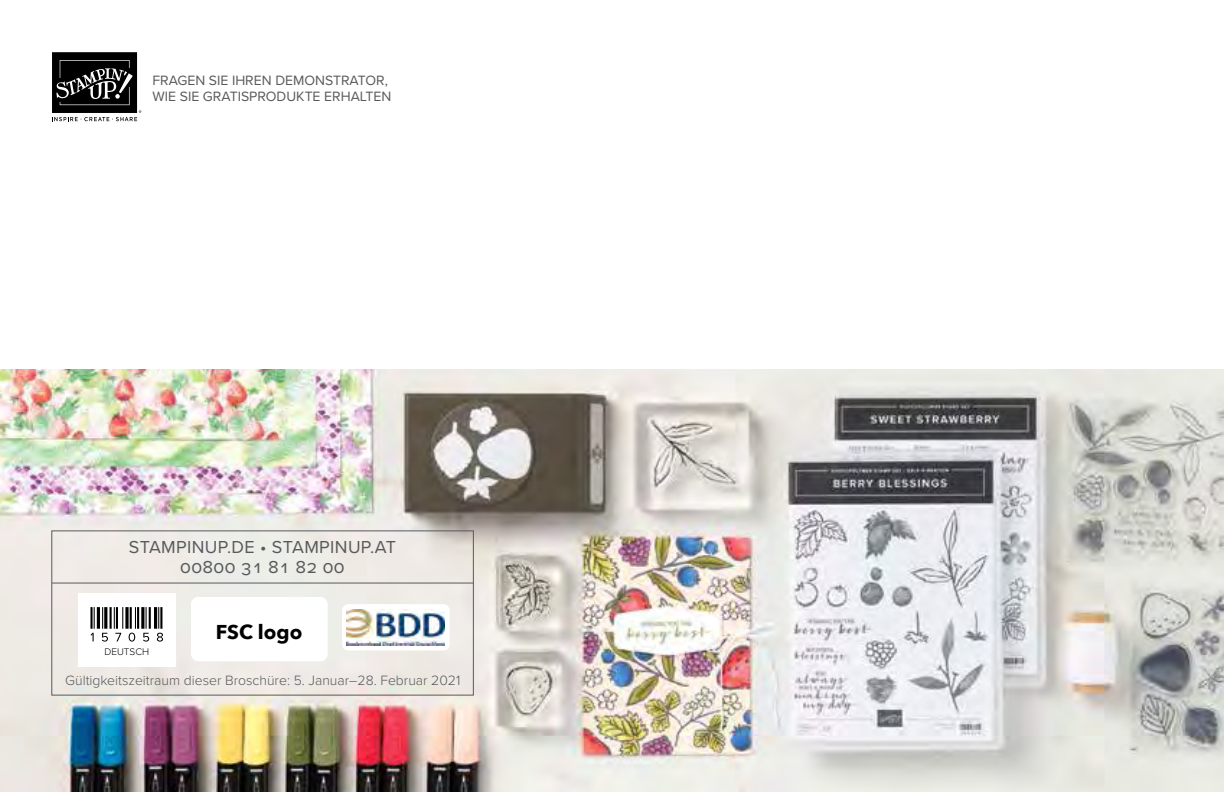
<style>
.page{position:relative;width:1224px;height:792px;background:#fff}
.page>*{position:absolute;margin:0;border:0;box-sizing:border-box;transform-origin:0 0}
.t1{font:700 20px "Avenir Next";color:#000}
.t2{font:18px/20px "Proxima Nova";letter-spacing:.02em;color:#58595b;text-align:center}
.t3{font:300 14px "Proxima Nova";color:#58595b}
.t4{font:14px/16.8px "Proxima Nova";color:#58595b}
.t5{font:300 10px "Proxima Nova";color:#000}
</style>
<div class="page">
<img style="left:0;top:369px;width:1224px;height:423px">
<svg style="left:52px;top:52px;width:89px;height:69px"></svg>
<div style="left:51px;top:530px;width:423px;height:166px;border:1px solid #58595b"></div>
<hr style="left:52px;top:583px;width:422px;height:1px;background:#58595b">
<div style="left:191px;top:597px;width:137px;height:64px;background:#fff;border-radius:7px"></div>
<div style="left:78px;top:593px;width:97px;height:74px;background:#fff"></div>
<hr style="left:90px;top:607px;width:3px;height:22px;background:#000">
<svg style="left:91px;top:607px;width:4px;height:34px"></svg>
<hr style="left:97px;top:607px;width:3px;height:22px;background:#000">
<svg style="left:102px;top:607px;width:6px;height:35px"></svg>
<hr style="left:104px;top:607px;width:3px;height:22px;background:#000">
<hr style="left:110px;top:607px;width:2px;height:22px;background:#000">
<svg style="left:114px;top:607px;width:9px;height:34px"></svg>
<svg style="left:125px;top:607px;width:4px;height:22px"></svg>
<svg style="left:129px;top:607px;width:7px;height:35px"></svg>
<hr style="left:137px;top:607px;width:2px;height:22px;background:#000">
<hr style="left:141px;top:607px;width:3px;height:22px;background:#000">
<svg style="left:143px;top:607px;width:6px;height:35px"></svg>
<hr style="left:149px;top:607px;width:2px;height:22px;background:#000">
<hr style="left:154px;top:607px;width:3px;height:22px;background:#000">
<svg style="left:157px;top:607px;width:6px;height:35px"></svg>
<hr style="left:160px;top:607px;width:2px;height:22px;background:#000">
<div style="left:342px;top:604px;width:108px;height:47px;background:#fff;border-radius:6px"></div>
<img style="left:347px;top:609px;width:98px;height:37px">
<p class="t4" style="left:153px;top:71px;width:240px">FRAGEN SIE IHREN DEMONSTRATOR,<br>WIE SIE GRATISPRODUKTE ERHALTEN</p>
<p class="t2" style="left:129px;top:536px;width:269px">STAMPINUP.DE • STAMPINUP.AT<br>00800 31 81 82 00</p>
<p class="t5" style="left:105px;top:644px;width:46px">DEUTSCH</p>
<h1 class="t1" style="left:216px;top:615px;width:88px">FSC logo</h1>
<p class="t3" style="left:65px;top:670px;width:397px">Gültigkeitszeitraum dieser Broschüre: 5. Januar–28. Februar 2021</p>
</div>
